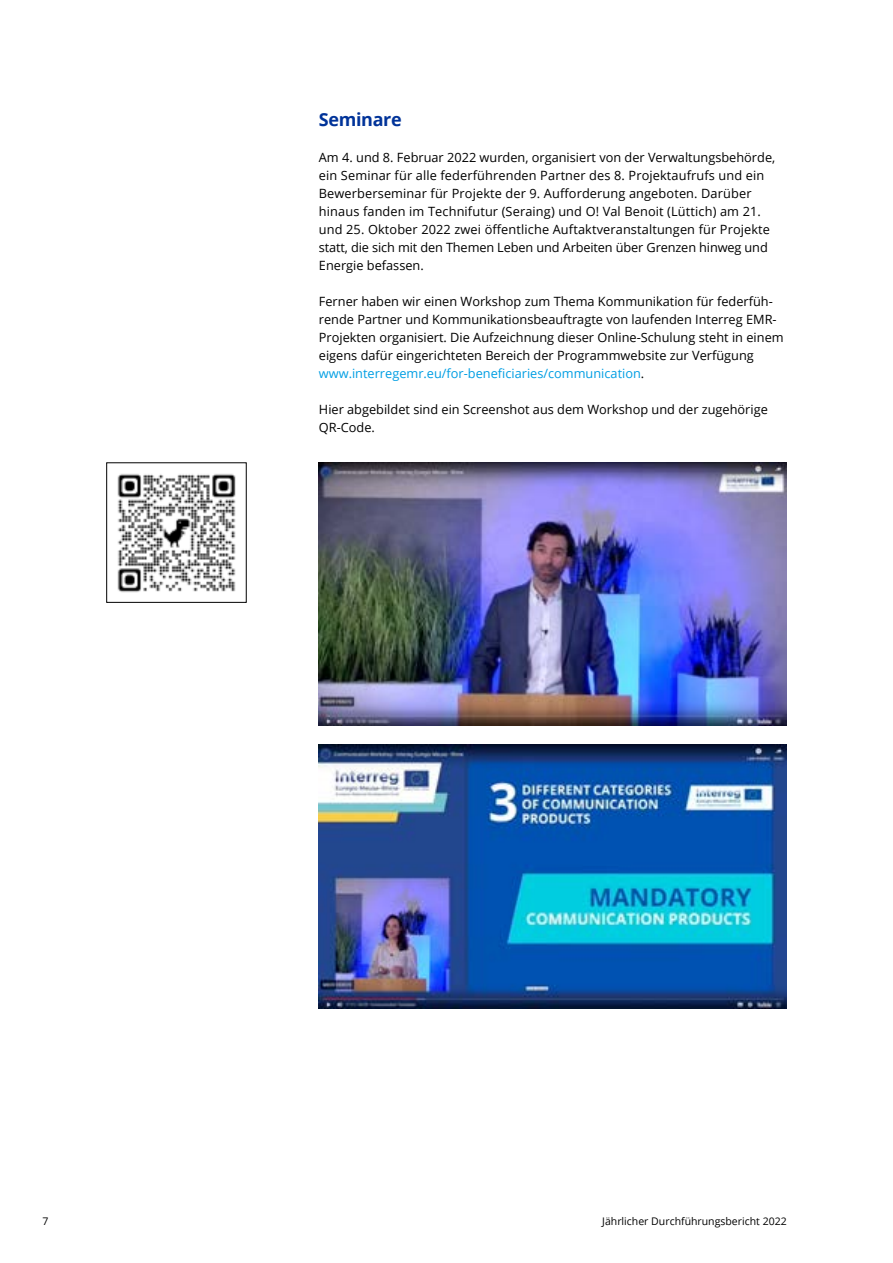
<style>
.page{position:relative;width:893px;height:1263px;background:#fff}
.page>*{position:absolute;margin:0;border:0;box-sizing:border-box;transform-origin:0 0}
.t1{font:700 18px "Open Sans";letter-spacing:-.02em;color:#039}
.t2{font:12.75px/18px "Open Sans";color:#000}
.t3{font:10.5px "Open Sans";color:#000}
.s1{color:#009ee3}
</style>
<div class="page">
<img style="left:117px;top:473px;width:119px;height:120px">
<div style="left:106px;top:462px;width:141px;height:141px;border:1px solid #000"></div>
<img style="left:319px;top:462px;width:468px;height:264px">
<img style="left:319px;top:745px;width:468px;height:263px">
<h1 class="t1" style="left:319px;top:107px;width:84px">Seminare</h1>
<p class="t2" style="left:319px;top:148px;width:458px">Am 4. und 8. Februar 2022 wurden, organisiert von der Verwaltungsbehörde, ein Seminar für alle federführenden Partner des 8. Projektaufrufs und ein Bewerberseminar für Projekte der 9. Aufforderung angeboten. Darüber hinaus fanden im Technifutur (Seraing) und O! Val Benoit (Lüttich) am 21. und 25. Oktober 2022 zwei öffentliche Auftaktveranstaltungen für Projekte statt, die sich mit den Themen Leben und Arbeiten über Grenzen hinweg und Energie befassen.</p>
<p class="t2" style="left:319px;top:292px;width:466px">Ferner haben wir einen Workshop zum Thema Kommunikation für federfüh&shy;rende Partner und Kommunikationsbeauftragte von laufenden Interreg EMR-Projekten organisiert. Die Aufzeichnung dieser Online-Schulung steht in einem eigens dafür eingerichteten Bereich der Programmwebsite zur Verfügung <span class="s1">www.interregemr.eu/for-beneficiaries/communication</span>.</p>
<p class="t2" style="left:319px;top:400px;width:450px">Hier abgebildet sind ein Screenshot aus dem Workshop und der zugehörige<br>QR-Code.</p>
<p class="t3" style="left:43px;top:1213px;width:8px">7</p>
<p class="t3" style="left:602px;top:1213px;width:186px">Jährlicher Durchführungsbericht 2022</p>
</div>
